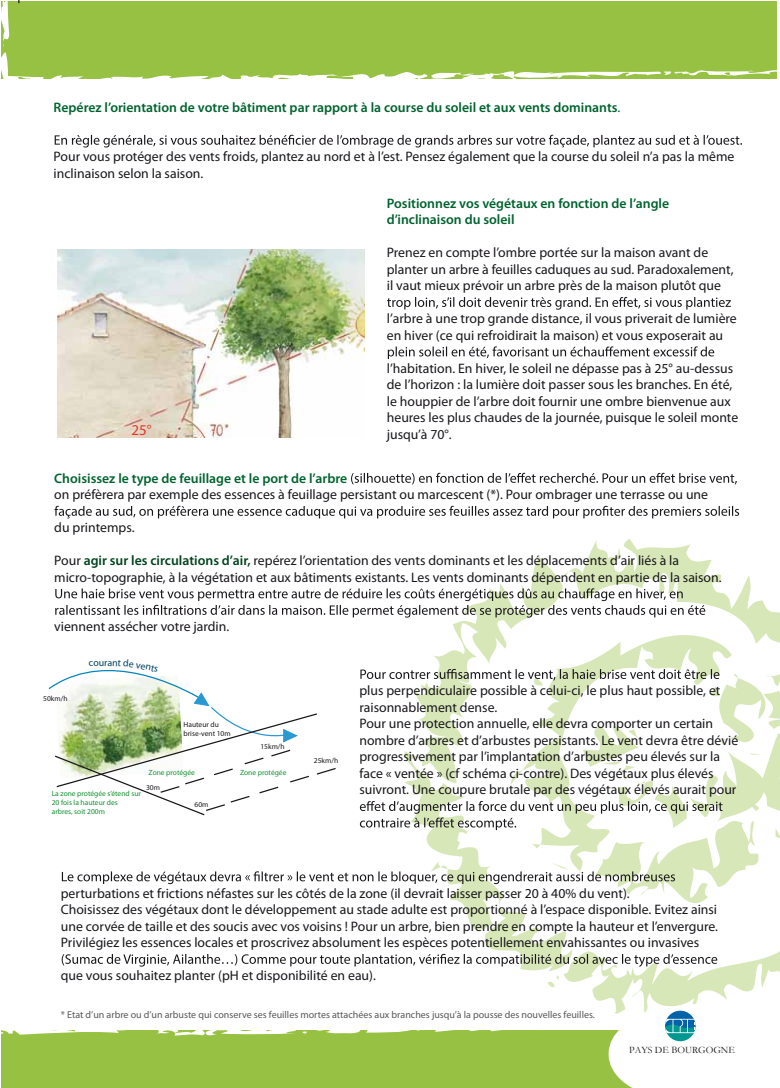
<style>
.page{position:relative;width:780px;height:1088px;background:#fff}
.page>*{position:absolute;margin:0;border:0;box-sizing:border-box;transform-origin:0 0}
.t1{font:15px "Myriad Pro";color:#e5352d}
.t2{font:13.75px/16.5px "Myriad Pro";color:#1a171c}
.t3{font:600 13.75px/16.5px "Myriad Pro";color:#00632e}
.t4{font:10px "Myriad Pro";color:#58585a}
.t5{font:10px "Myriad Pro";color:#004467}
.t6{font:9.75px "Garamond";color:#1a171c}
.t7{font:7.5px/9px "Myriad Pro";color:#11912e}
.t8{font:7.5px/9px "Myriad Pro";color:#1a171c}
.s1{font-weight:400}
.s2{font-weight:600;color:#00632e}
.s3{font-weight:600;color:#00431e}
</style>
<div class="page">
<svg style="left:462px;top:903px;width:104px;height:44px"></svg>
<svg style="left:387px;top:297px;width:343px;height:13px"></svg>
<svg style="left:388px;top:346px;width:326px;height:13px"></svg>
<img style="left:58px;top:249px;width:307px;height:188px">
<svg style="left:351px;top:473px;width:386px;height:11px"></svg>
<svg style="left:54px;top:506px;width:685px;height:12px"></svg>
<svg style="left:1px;top:947px;width:779px;height:141px"></svg>
<svg style="left:55px;top:135px;width:687px;height:12px"></svg>
<div style="left:1px;top:1px;width:776px;height:78px;background:#97c142"></div>
<svg style="left:48px;top:539px;width:732px;height:364px"></svg>
<p class="t3" style="left:54px;top:98px;width:568px">Repérez l’orientation de votre bâtiment par rapport à la course du soleil et aux vents dominants<span class="s1">.</span></p>
<p class="t2" style="left:54px;top:148px;width:682px">Pour vous protéger des vents froids, plantez au nord et à l’est. Pensez également que la course du soleil n’a pas la même inclinaison selon la saison.</p>
<p class="t3" style="left:387px;top:195px;width:284px">Positionnez vos végétaux en fonction de l’angle d’inclinaison du soleil</p>
<p class="t2" style="left:387px;top:244px;width:348px">Prenez en compte l’ombre portée sur la maison avant de planter un arbre à feuilles caduques au sud. Paradoxalement, il vaut mieux prévoir un arbre près de la maison plutôt que</p>
<p class="t2" style="left:387px;top:310px;width:351px">l’arbre à une trop grande distance, il vous priverait de lumière en hiver (ce qui refroidirait la maison) et vous exposerait au</p>
<p class="t2" style="left:387px;top:360px;width:353px">l’habitation. En hiver, le soleil ne dépasse pas à 25° au-dessus de l’horizon : la lumière doit passer sous les branches. En été, le houppier de l’arbre doit fournir une ombre bienvenue aux heures les plus chaudes de la journée, puisque le soleil monte jusqu’à 70°.</p>
<p class="t2" style="left:54px;top:470px;width:655px"><span class="s2">Choisissez le type de feuillage et le port de l’arbre<br></span>on préfèrera par exemple des essences à feuillage persistant ou marcescent (*). Pour ombrager une terrasse ou une</p>
<p class="t2" style="left:54px;top:519px;width:82px">du printemps.</p>
<p class="t2" style="left:54px;top:552px;width:669px">Pour <span class="s3">agir sur les circulations d’air,</span> repérez l’orientation des vents dominants et les déplacements d’air liés à la micro-topographie, à la végétation et aux bâtiments existants. Les vents dominants dépendent en partie de la saison.</p>
<p class="t2" style="left:54px;top:618px;width:176px">viennent assécher votre jardin.</p>
<p class="t1" style="left:131px;top:421px;width:22px">25°</p>
<p class="t5" style="left:99px;top:656px;width:7px">u</p>
<p class="t8" style="left:43px;top:694px;width:26px">50km/h</p>
<p class="t8" style="left:183px;top:719px;width:49px">Hauteur du brise-vent 10m</p>
<p class="t7" style="left:149px;top:768px;width:48px">Zone protégée</p>
<p class="t8" style="left:146px;top:783px;width:15px">30m</p>
<p class="t7" style="left:52px;top:789px;width:91px">La zone protégée s’étend sur<br>20 fois la hauteur des<br>arbres, soit 200m</p>
<p class="t8" style="left:195px;top:800px;width:15px">60m</p>
<p class="t8" style="left:260px;top:742px;width:26px">15km/h</p>
<p class="t7" style="left:240px;top:768px;width:48px">Zone protégée</p>
<p class="t8" style="left:314px;top:756px;width:26px">25km/h</p>
<p class="t2" style="left:359px;top:682px;width:380px">plus perpendiculaire possible à celui-ci, le plus haut possible, et raisonnablement dense.<br>Pour une protection annuelle, elle devra comporter un certain nombre d’arbres et d’arbustes persistants. Le vent devra être dévié progressivement par l’implantation d’arbustes peu élevés sur la face « ventée » (cf schéma ci-contre). Des végétaux plus élevés suivront. Une coupure brutale par des végétaux élevés aurait pour</p>
<p class="t2" style="left:61px;top:884px;width:658px">perturbations et frictions néfastes sur les côtés de la zone (il devrait laisser passer 20 à 40% du vent).<br>Choisissez des végétaux dont le développement au stade adulte est proportionné à l’espace disponible. Evitez ainsi une corvée de taille et des soucis avec vos voisins ! Pour un arbre, bien prendre en compte la hauteur et l’envergure.<br>Privilégiez les essences locales et proscrivez absolument les espèces potentiellement envahissantes ou invasives</p>
<p class="t2" style="left:61px;top:967px;width:316px">que vous souhaitez planter (pH et disponibilité en eau).</p>
<p class="t4" style="left:61px;top:1008px;width:535px">* Etat d’un arbre ou d’un arbuste qui conserve ses feuilles mortes attachées aux branches jusqu’à la pousse des nouvelles feuilles.</p>
<p class="t6" style="left:629px;top:1043px;width:107px">PAYS DE BOURGOGNE</p>
</div>
